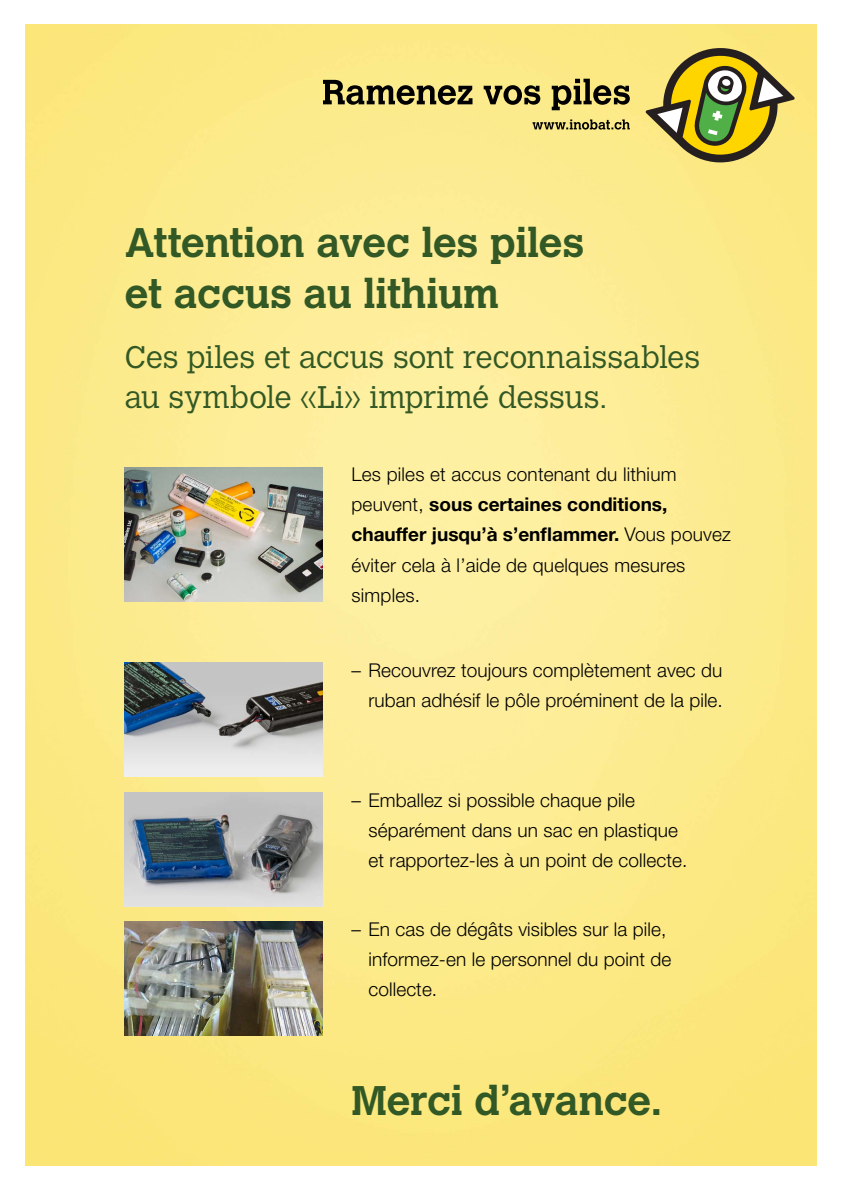
<style>
.page{position:relative;width:842px;height:1191px;background:#fff}
.page>*{position:absolute;margin:0;border:0;box-sizing:border-box;transform-origin:0 0}
.t1{font:700 41px/50.6px "Calvert MT Std";letter-spacing:-.01em;color:#325825}
.t2{font:300 31px/40px "Calvert MT Std";letter-spacing:-.005em;color:#325825}
.t3{font:300 19px/30px "Helvetica Neue LT Std";letter-spacing:.005em;color:#000}
.s1{font-weight:700}
</style>
<div class="page">
<img style="left:26px;top:25px;width:790px;height:1140px">
<svg style="left:645px;top:48px;width:150px;height:114px;background:#b7ab50"></svg>
<svg style="left:323px;top:80px;width:149px;height:25px;background:#89804c"></svg>
<svg style="left:484px;top:85px;width:56px;height:20px"></svg>
<svg style="left:552px;top:79px;width:78px;height:31px;background:#9a8e52"></svg>
<svg style="left:532px;top:119px;width:98px;height:11px"></svg>
<img style="left:124px;top:921px;width:198px;height:114px">
<img style="left:124px;top:468px;width:198px;height:133px">
<img style="left:125px;top:792px;width:197px;height:114px">
<img style="left:124px;top:663px;width:198px;height:113px">
<h1 class="t1" style="left:125px;top:217px;width:461px">Attention avec les piles et accus au lithium</h1>
<h2 class="t2" style="left:125px;top:338px;width:577px">Ces piles et accus sont reconnaissables au symbole «Li» imprimé dessus.</h2>
<p class="t3" style="left:351px;top:459px;width:381px">Les piles et accus contenant du lithium peuvent, <span class="s1">sous certaines conditions, chauffer jusqu’à s’enflammer.</span> Vous pouvez éviter cela à l’aide de quelques mesures simples.</p>
<p class="t3" style="left:351px;top:654px;width:373px;text-align:right">– Recouvrez toujours complètement avec du ruban adhésif le pôle proéminent de la pile.</p>
<p class="t3" style="left:369px;top:784px;width:320px;text-indent:-17px">– Emballez si possible chaque pile séparément dans un sac en plastique et rapportez-les à un point de collecte.</p>
<p class="t3" style="left:369px;top:913px;width:304px;text-indent:-17px">– En cas de dégâts visibles sur la pile, informez-en le personnel du point de collecte.</p>
<h1 class="t1" style="left:351px;top:1074px;width:312px">Merci d’avance.</h1>
</div>
